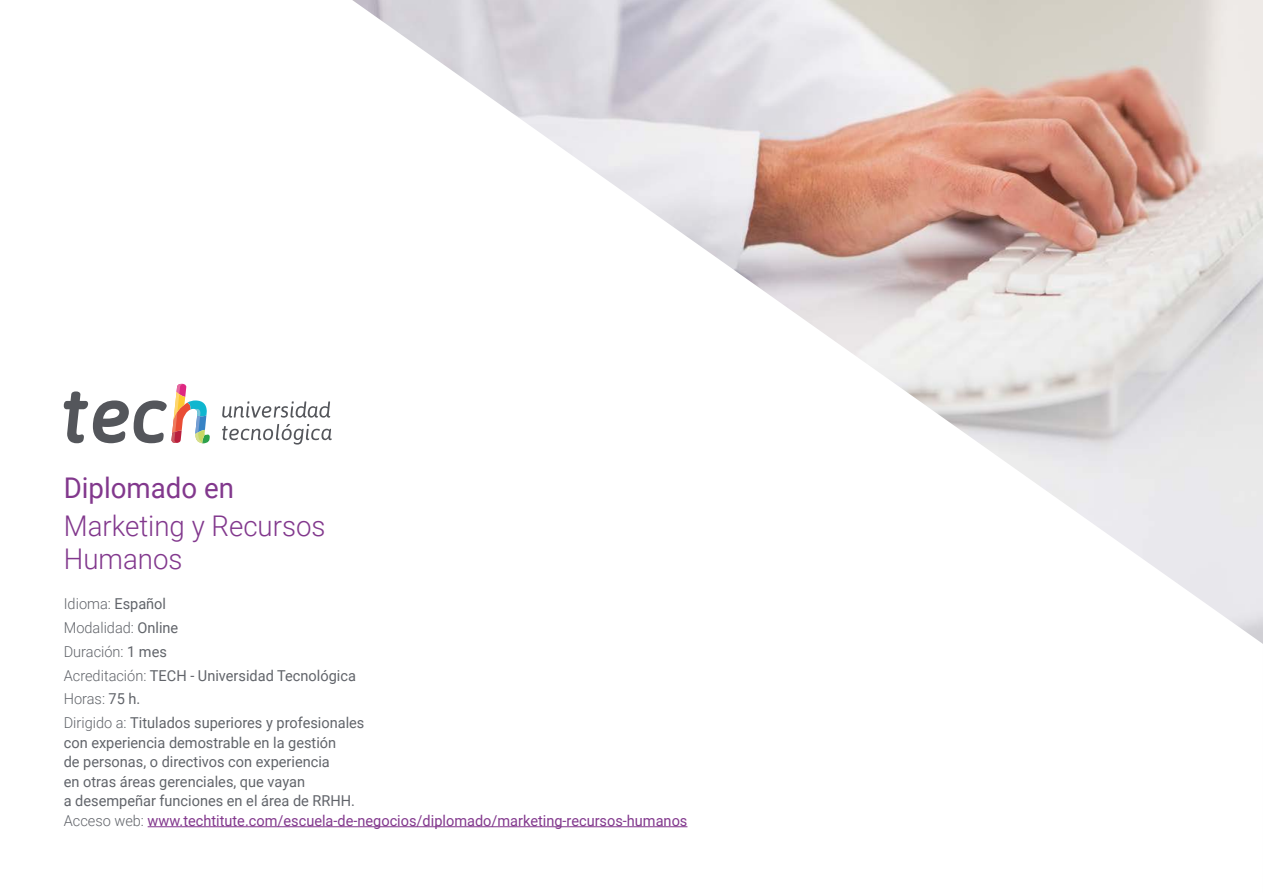
<style>
.page{position:relative;width:1263px;height:893px;background:#fff}
.page>*{position:absolute;margin:0;border:0;box-sizing:border-box;transform-origin:0 0}
.t1{font:300 28.5px/33px "Roboto";color:#82388d}
.t2{font:28.5px "Roboto";color:#82388d}
.t3{font:15px/23.7px "Roboto";color:#61646a}
.s1{font-weight:300}
.s2{color:#82388d}
</style>
<div class="page">
<hr style="left:148px;top:826px;width:539px;height:1px;background:#82388d">
<img style="left:352px;top:0;width:911px;height:644px">
<svg style="left:64px;top:384px;width:146px;height:59px"></svg>
<svg style="left:222px;top:401px;width:108px;height:17px"></svg>
<svg style="left:222px;top:424px;width:110px;height:21px"></svg>
<h1 class="t2" style="left:64px;top:468px;width:172px">Diplomado en</h1>
<h1 class="t1" style="left:64px;top:508px;width:263px">Marketing y Recursos<br>Humanos</h1>
<p class="t3" style="left:64px;top:592px;width:302px"><span class="s1">Idioma:</span> Español<br><span class="s1">Modalidad:</span> Online<br><span class="s1">Duración:</span> 1 mes<br><span class="s1">Acreditación:</span> TECH - Universidad Tecnológica<br><span class="s1">Horas:</span> 75 h.<br><span class="s1">Dirigido a:</span> Titulados superiores y profesionales</p>
<p class="t3" style="left:64px;top:732px;width:625px;line-height:19.5px">con experiencia demostrable en la gestión<br>de personas, o directivos con experiencia<br>en otras áreas gerenciales, que vayan<br>a desempeñar funciones en el área de RRHH.<br><span class="s1">Acceso web:</span> <span class="s2">www.techtitute.com/escuela-de-negocios/diplomado/marketing-recursos-humanos</span></p>
</div>
